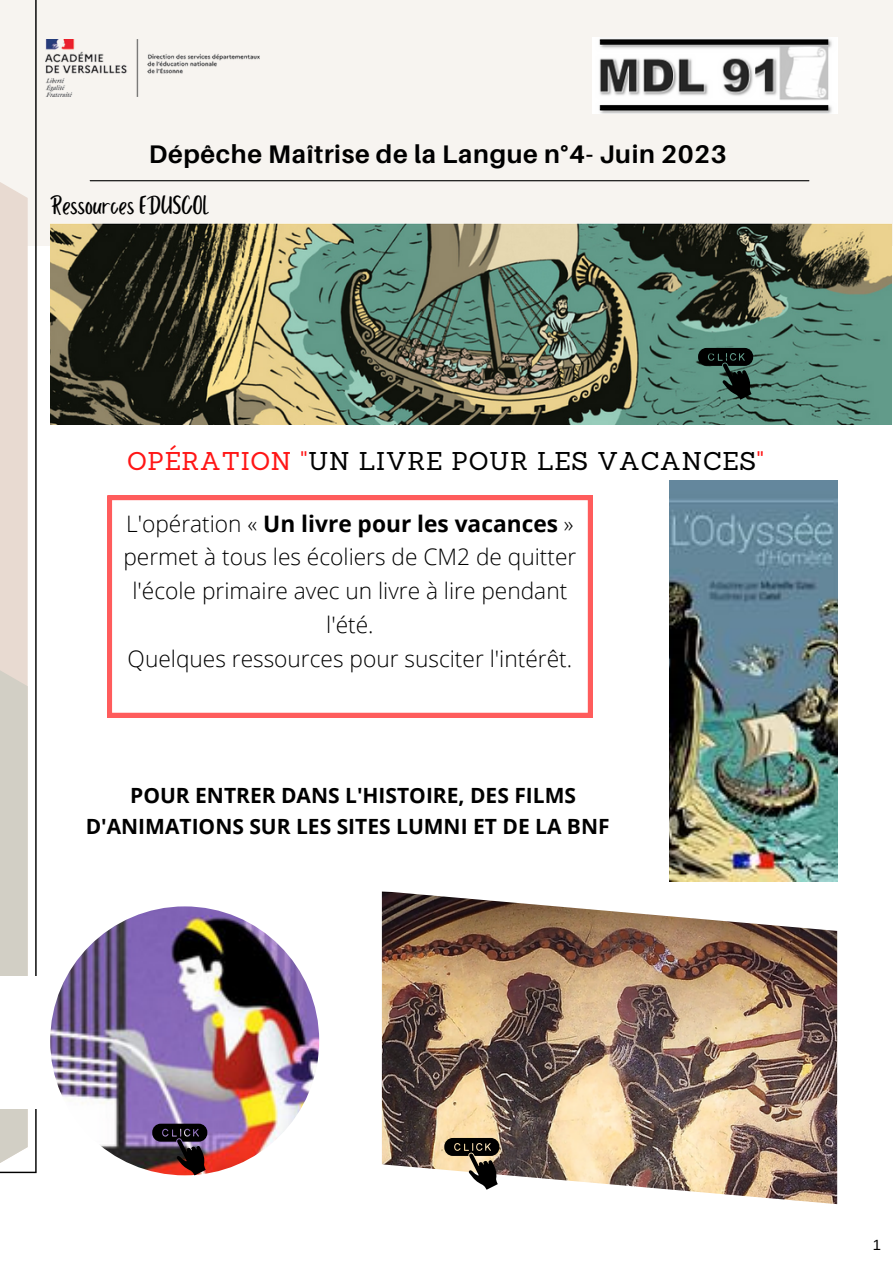
<style>
.page{position:relative;width:893px;height:1264px;background:#fff}
.page>*{position:absolute;margin:0;border:0;box-sizing:border-box;transform-origin:0 0}
.t1{font:27.15px "Porcelain";color:#000}
.t2{font:700 25.5px "Aileron";letter-spacing:.025em;color:#000}
.t3{font:25.05px "Sanchez";letter-spacing:.025em;color:#000}
.t4{font:300 22.65px/33.8px "Open Sans";color:#000;text-align:center}
.t5{font:700 21px/31.5px "Open Sans";color:#000;text-align:center}
.t6{font:14.85px "Arimo";color:#000}
.s1{color:#ff1616}
.s2{font-weight:700}
</style>
<div class="page">
<div style="left:0;top:0;width:892px;height:245px;background:#f7f4f0"></div>
<svg style="left:28px;top:0;width:9px;height:1173px"></svg>
<img style="left:669px;top:481px;width:168px;height:400px">
<hr style="left:90px;top:180px;width:718px;height:1px;background:#000">
<img style="left:45px;top:40px;width:215px;height:57px">
<div style="left:0;top:170px;width:28px;height:1004px;background:#e8dad1"></div>
<div style="left:0;top:658px;width:28px;height:516px;background:#d2cfc5"></div>
<img style="left:592px;top:38px;width:245px;height:75px">
<div style="left:0;top:976px;width:37px;height:133px;background:#fff"></div>
<svg style="left:108px;top:495px;width:484px;height:222px"></svg>
<img style="left:50px;top:224px;width:841px;height:201px">
<img style="left:50px;top:906px;width:269px;height:269px;border-radius:50%">
<img style="left:382px;top:891px;width:455px;height:313px">
<svg style="left:698px;top:348px;width:55px;height:51px;background:#2e4941"></svg>
<svg style="left:444px;top:1137px;width:55px;height:52px"></svg>
<svg style="left:152px;top:1123px;width:55px;height:52px;background:#4a2a32"></svg>
<p class="t2" style="left:149px;top:138px;width:579px">Dépêche Maîtrise de la Langue n°4- Juin 2023</p>
<p class="t1" style="left:50px;top:191px;width:160px">Ressources EDUSCOL</p>
<p class="t3" style="left:127px;top:445px;width:638px"><span class="s1">OPÉRATION "</span>UN LIVRE POUR LES VACANCES<span class="s1">"</span></p>
<p class="t4" style="left:123px;top:506px;width:454px">L'opération « <span class="s2">Un livre pour les vacances</span> » permet à tous les écoliers de CM2 de quitter l'école primaire avec un livre à lire pendant l'été.</p>
<p class="t4" style="left:128px;top:641px;width:446px">Quelques ressources pour susciter l'intérêt.</p>
<p class="t5" style="left:86px;top:779px;width:525px">POUR ENTRER DANS L'HISTOIRE, DES FILMS<br>D'ANIMATIONS SUR LES SITES LUMNI ET DE LA BNF</p>
<p class="t6" style="left:872px;top:1236px;width:10px">1</p>
</div>
